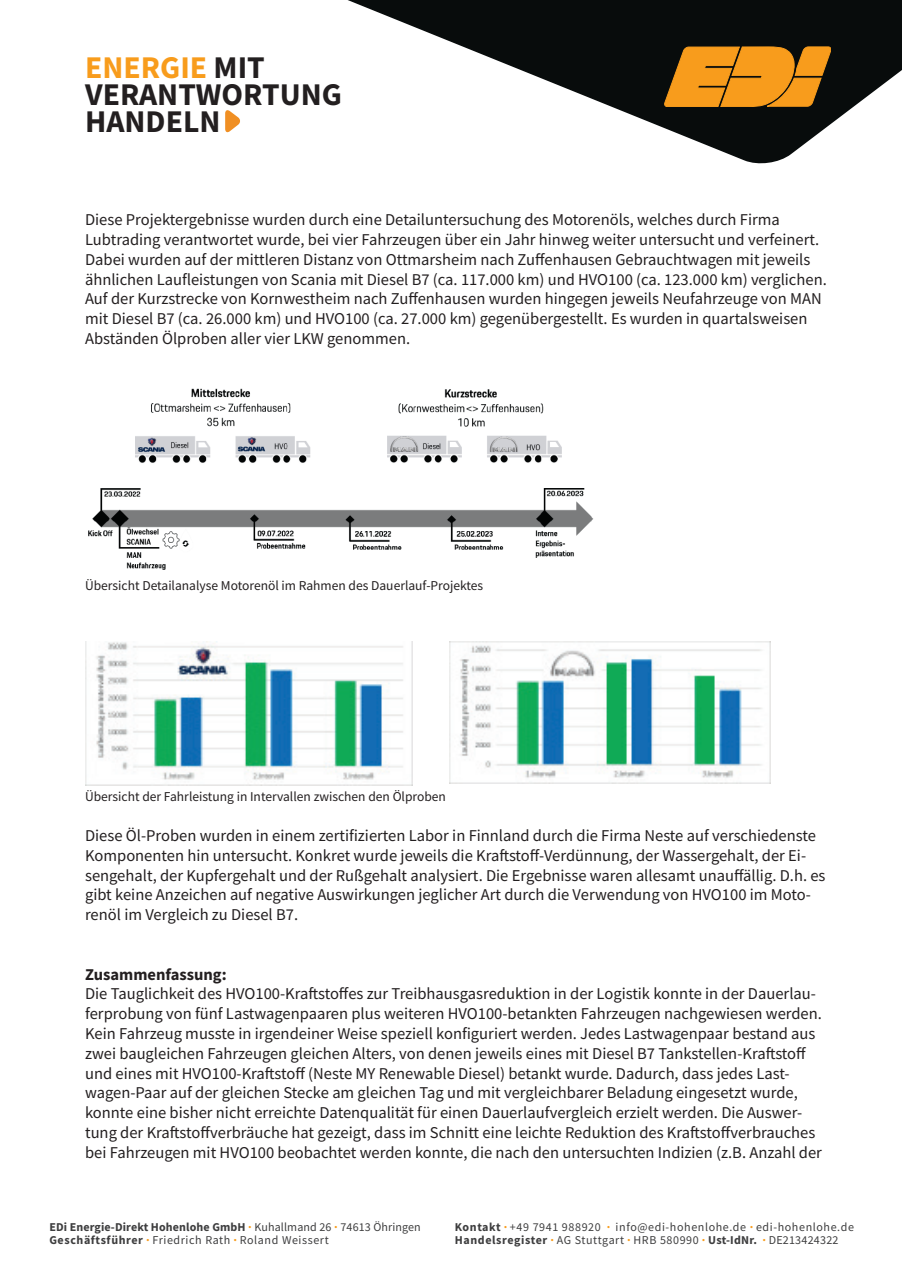
<style>
.page{position:relative;width:902px;height:1272px;background:#fff}
.page>*{position:absolute;margin:0;border:0;box-sizing:border-box;transform-origin:0 0}
.t1{font:700 31.65px/27.2px "Source Sans Pro";color:#231f20}
.t2{font:16.5px/19.8px "Source Sans Pro";color:#231f20}
.t3{font:700 16.5px "Source Sans Pro";color:#231f20}
.t4{font:13.5px "Source Sans Pro";color:#231f20}
.t5{font:12px/13.5px "Source Sans Pro";letter-spacing:.05em;color:#3e3e3f}
.s1{color:#f89c1c}
.s2{font-weight:700}
</style>
<div class="page">
<svg style="left:348px;top:0;width:553px;height:164px;fill:#080c0c"></svg>
<svg style="left:664px;top:47px;width:166px;height:60px;background:#cf8319"></svg>
<img style="left:88px;top:388px;width:506px;height:182px">
<img style="left:85px;top:641px;width:327px;height:144px">
<img style="left:450px;top:641px;width:320px;height:142px">
<svg style="left:225px;top:110px;width:15px;height:23px"></svg>
<h1 class="t1" style="left:85px;top:53px;width:258px"><span class="s1">ENERGIE</span> MIT<br>VERANTWORTUNG<br>HANDELN</h1>
<p class="t2" style="left:85px;top:210px;width:743px">Diese Projektergebnisse wurden durch eine Detailuntersuchung des Motorenöls, welches durch Firma Lubtrading verantwortet wurde, bei vier Fahrzeugen über ein Jahr hinweg weiter untersucht und verfeinert.<br>Dabei wurden auf der mittleren Distanz von Ottmarsheim nach Zuffenhausen Gebrauchtwagen mit jeweils ähnlichen Laufleistungen von Scania mit Diesel B7 (ca. 117.000 km) und HVO100 (ca. 123.000 km) verglichen.<br>Auf der Kurzstrecke von Kornwestheim nach Zuffenhausen wurden hingegen jeweils Neufahrzeuge von MAN mit Diesel B7 (ca. 26.000 km) und HVO100 (ca. 27.000 km) gegenübergestellt. Es wurden in quartalsweisen Abständen Ölproben aller vier LKW genommen.</p>
<p class="t4" style="left:85px;top:577px;width:399px">Übersicht Detailanalyse Motorenöl im Rahmen des Dauerlauf-Projektes</p>
<p class="t4" style="left:85px;top:788px;width:362px">Übersicht der Fahrleistung in Intervallen zwischen den Ölproben</p>
<p class="t2" style="left:85px;top:825px;width:741px">Diese Öl-Proben wurden in einem zertifizierten Labor in Finnland durch die Firma Neste auf verschiedenste Komponenten hin untersucht. Konkret wurde jeweils die Kraftstoff-Verdünnung, der Wassergehalt, der Ei&shy;sengehalt, der Kupfergehalt und der Rußgehalt analysiert. Die Ergebnisse waren allesamt unauffällig. D.h. es gibt keine Anzeichen auf negative Auswirkungen jeglicher Art durch die Verwendung von HVO100 im Moto&shy;renöl im Vergleich zu Diesel B7.</p>
<p class="t3" style="left:85px;top:962px;width:143px">Zusammenfassung:</p>
<p class="t2" style="left:85px;top:983px;width:738px">Die Tauglichkeit des HVO100-Kraftstoffes zur Treibhausgasreduktion in der Logistik konnte in der Dauerlau&shy;ferprobung von fünf Lastwagenpaaren plus weiteren HVO100-betankten Fahrzeugen nachgewiesen werden.<br>Kein Fahrzeug musste in irgendeiner Weise speziell konfiguriert werden. Jedes Lastwagenpaar bestand aus zwei baugleichen Fahrzeugen gleichen Alters, von denen jeweils eines mit Diesel B7 Tankstellen-Kraftstoff und eines mit HVO100-Kraftstoff (Neste MY Renewable Diesel) betankt wurde. Dadurch, dass jedes Last&shy;wagen-Paar auf der gleichen Stecke am gleichen Tag und mit vergleichbarer Beladung eingesetzt wurde, konnte eine bisher nicht erreichte Datenqualität für einen Dauerlaufvergleich erzielt werden. Die Auswer&shy;tung der Kraftstoffverbräuche hat gezeigt, dass im Schnitt eine leichte Reduktion des Kraftstoffverbrauches bei Fahrzeugen mit HVO100 beobachtet werden konnte, die nach den untersuchten Indizien (z.B. Anzahl der</p>
<p class="t5" style="left:49px;top:1219px;width:373px"><span class="s2">EDi Energie-Direkt Hohenlohe GmbH</span> <sup>.</sup> Kuhallmand 26 <sup>.</sup> 74613 Öhringen<br><span class="s2">Geschäftsführer</span> <sup>.</sup> Friedrich Rath <sup>.</sup> Roland Weissert</p>
<p class="t5" style="left:455px;top:1219px;width:400px"><span class="s2">Kontakt</span> <sup>.</sup> +49 7941 988920 <sup>.</sup> info@edi-hohenlohe.de <sup>.</sup> edi-hohenlohe.de<br><span class="s2">Handelsregister</span> <sup>.</sup> AG Stuttgart <sup>.</sup> HRB 580990 <sup>.</sup> <span class="s2">Ust-IdNr.</span> <sup>.</sup> DE213424322</p>
</div>
